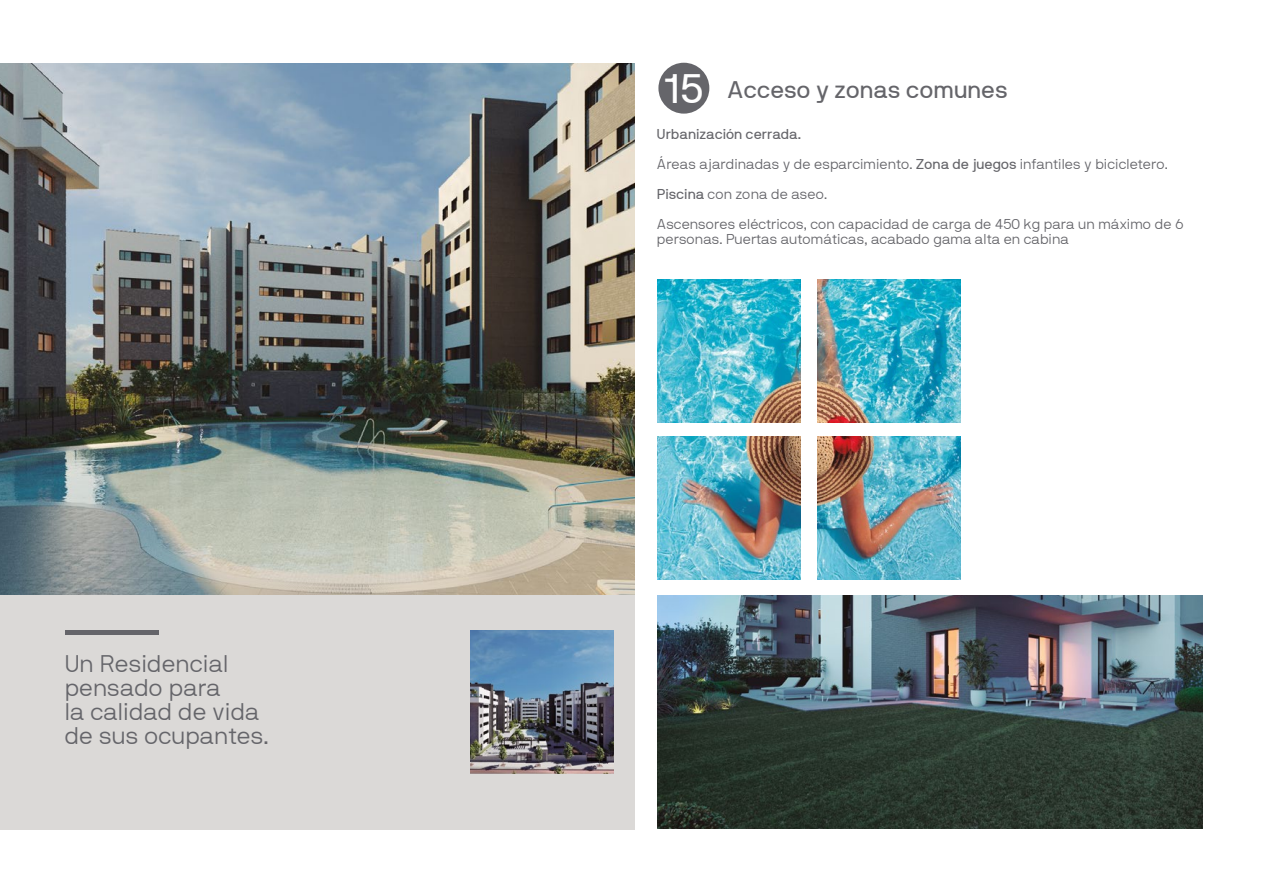
<style>
.page{position:relative;width:1263px;height:893px;background:#fff}
.page>*{position:absolute;margin:0;border:0;box-sizing:border-box;transform-origin:0 0}
.t1{font:24px/24px "NB International Light Webfont";color:#65656a}
.t2{font:24px "NB International Regular Webfont";color:#65656a}
.t3{font:14.25px/30px "NB International Light Webfont";color:#65656a}
.t4{font:14.25px "NB International Regular Webfont";color:#65656a}
.s1{font-size:41.1px;color:#fff}
.s2{font-family:"NB International Regular Webfont"}
</style>
<div class="page">
<div style="left:0;top:63px;width:634px;height:766px;background:#dbd9d7"></div>
<div style="left:658px;top:63px;width:51px;height:51px;background:#65656a;border-radius:50%"></div>
<img style="left:0;top:63px;width:635px;height:532px">
<div style="left:66px;top:630px;width:93px;height:5px;background:#65656a"></div>
<img style="left:658px;top:595px;width:544px;height:233px">
<img style="left:471px;top:631px;width:143px;height:143px">
<img style="left:818px;top:436px;width:142px;height:143px">
<img style="left:658px;top:436px;width:142px;height:143px">
<img style="left:818px;top:279px;width:142px;height:143px">
<img style="left:658px;top:279px;width:142px;height:143px">
<h1 class="t1" style="left:65px;top:652px;width:205px">Un Residencial pensado para<br>la calidad de vida de sus ocupantes.</h1>
<h1 class="t2" style="left:665px;top:77px;width:344px"><span class="s1">15</span> Acceso y zonas comunes</h1>
<p class="t4" style="left:657px;top:126px;width:146px">Urbanización cerrada.</p>
<p class="t3" style="left:657px;top:149px;width:528px">Áreas ajardinadas y de esparcimiento. <span class="s2">Zona de juegos</span> infantiles y bicicletero.<br><span class="s2">Piscina</span> con zona de aseo.<br>Ascensores eléctricos, con capacidad de carga de 450 kg para un máximo de 6</p>
<p class="t3" style="left:657px;top:224px;width:414px">personas. Puertas automáticas, acabado gama alta en cabina</p>
</div>
